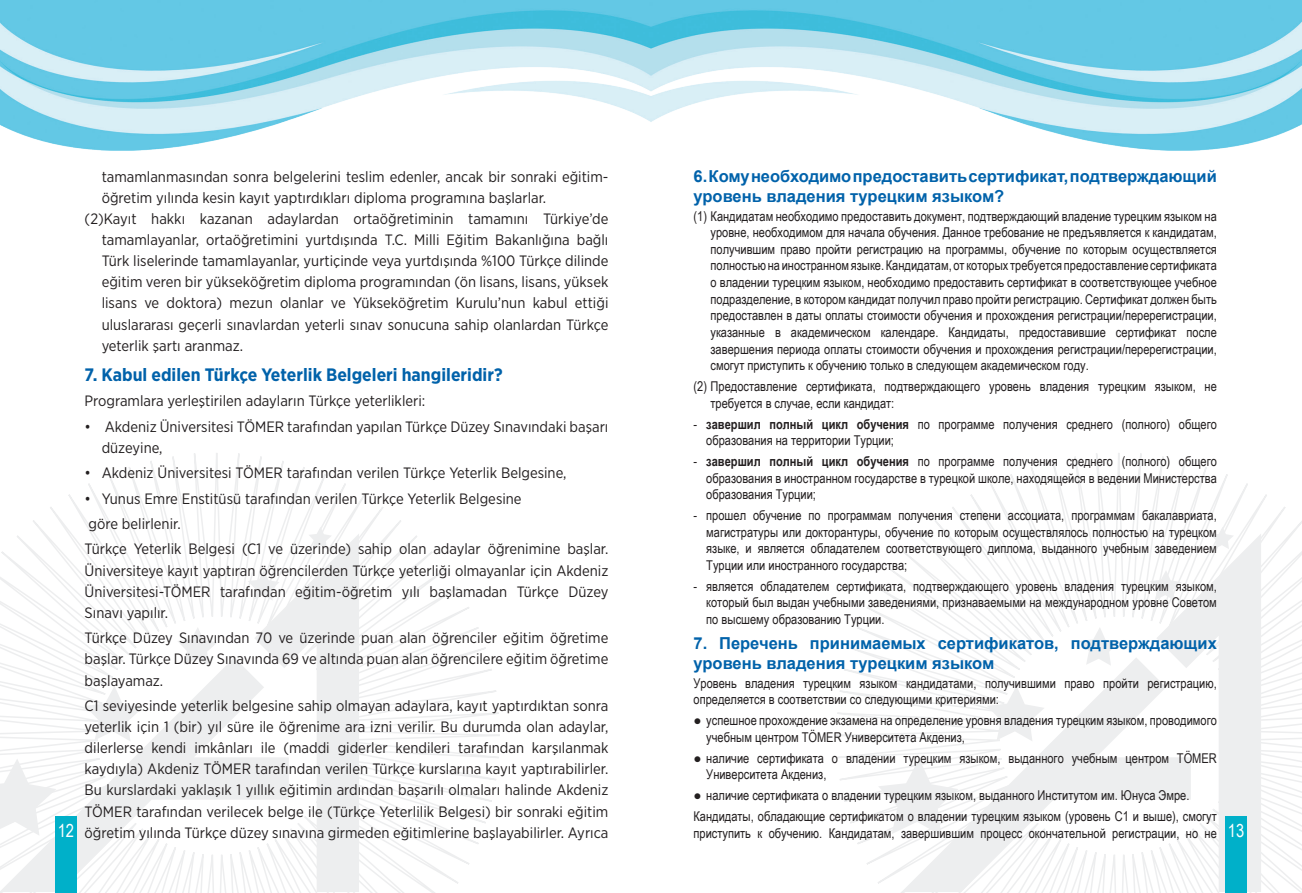
<style>
.page{position:relative;width:1302px;height:893px;background:#fff}
.page>*{position:absolute;margin:0;border:0;box-sizing:border-box;transform-origin:0 0}
.t1{font:700 18px "Gotham Narrow";color:#0162aa}
.t2{font:18px "Arial Narrow";color:#fff}
.t3{font:700 16.5px/20.2px "Arial";color:#0162aa}
.t4{font:15px/21.1px "Gotham Narrow";color:#231f20;text-align:justify}
.t5{font:13.5px/16.6px "Arial Narrow";color:#231f20}
.s1{font-weight:700}
</style>
<div class="page">
<svg style="left:836px;top:453px;width:465px;height:440px"></svg>
<svg style="left:901px;top:657px;width:248px;height:235px"></svg>
<svg style="left:878px;top:758px;width:80px;height:78px"></svg>
<svg style="left:986px;top:686px;width:58px;height:55px"></svg>
<svg style="left:1079px;top:627px;width:40px;height:39px"></svg>
<svg style="left:1149px;top:527px;width:111px;height:365px"></svg>
<svg style="left:0;top:453px;width:500px;height:440px"></svg>
<svg style="left:0;top:657px;width:248px;height:235px"></svg>
<svg style="left:0;top:758px;width:56px;height:78px"></svg>
<svg style="left:85px;top:686px;width:58px;height:55px"></svg>
<svg style="left:177px;top:627px;width:40px;height:39px"></svg>
<svg style="left:248px;top:527px;width:111px;height:365px"></svg>
<div style="left:55px;top:816px;width:22px;height:77px;background:#00b0c9"></div>
<img style="left:0;top:0;width:1301px;height:151px">
<div style="left:1225px;top:816px;width:21px;height:77px;background:#00b0c9"></div>
<p class="t3" style="left:693px;top:166px;width:524px">6. Кому необходимо предоставить сертификат, подтверждающий уровень владения турецким языком?</p>
<p class="t5" style="left:710px;top:207px;width:507px;text-align:justify;text-indent:-17px">(1) Кандидатам необходимо предоставить документ, подтверждающий владение турецким языком на уровне, необходимом для начала обучения. Данное требование не предъявляется к кандидатам, получившим право пройти регистрацию на программы, обучение по которым осуществляется полностью на иностранном языке. Кандидатам, от которых требуется предоставление сертификата о владении турецким языком, необходимо предоставить сертификат в соответствующее учебное подразделение, в котором кандидат получил право пройти регистрацию. Сертификат должен быть предоставлен в даты оплаты стоимости обучения и прохождения регистрации/перерегистрации, указанные в академическом календаре. Кандидаты, предоставившие сертификат после завершения периода оплаты стоимости обучения и прохождения регистрации/перерегистрации, смогут приступить к обучению только в следующем академическом году.</p>
<p class="t5" style="left:710px;top:377px;width:507px;text-indent:-17px">(2) Предоставление сертификата, подтверждающего уровень владения турецким языком, не требуется в случае, если кандидат:</p>
<p class="t5" style="left:706px;top:415px;width:512px;text-indent:-13px">- <span class="s1">завершил полный цикл обучения</span> по программе получения среднего (полного) общего образования на территории Турции;</p>
<p class="t5" style="left:706px;top:452px;width:512px;text-align:justify;text-indent:-13px">- <span class="s1">завершил полный цикл обучения</span> по программе получения среднего (полного) общего образования в иностранном государстве в турецкой школе, находящейся в ведении Министерства образования Турции;</p>
<p class="t5" style="left:706px;top:506px;width:512px;text-align:justify;text-indent:-13px">- прошел обучение по программам получения степени ассоциата, программам бакалавриата, магистратуры или докторантуры, обучение по которым осуществлялось полностью на турецком языке, и является обладателем соответствующего диплома, выданного учебным заведением Турции или иностранного государства;</p>
<p class="t5" style="left:706px;top:577px;width:512px;text-align:justify;text-indent:-13px">- является обладателем сертификата, подтверждающего уровень владения турецким языком, который был выдан учебными заведениями, признаваемыми на международном уровне Советом по высшему образованию Турции.</p>
<p class="t3" style="left:693px;top:633px;width:525px">7. Перечень принимаемых сертификатов, подтверждающих уровень владения турецким языком</p>
<p class="t5" style="left:693px;top:674px;width:524px">Уровень владения турецким языком кандидатами, получившими право пройти регистрацию, определяется в соответствии со следующими критериями:</p>
<p class="t5" style="left:706px;top:712px;width:512px;text-indent:-13px">● успешное прохождение экзамена на определение уровня владения турецким языком, проводимого учебным центром TÖMER Университета Акдениз,</p>
<p class="t5" style="left:706px;top:749px;width:512px;text-indent:-13px">● наличие сертификата о владении турецким языком, выданного учебным центром TÖMER<br>Университета Акдениз,</p>
<p class="t5" style="left:693px;top:784px;width:524px;line-height:20.9px">● наличие сертификата о владении турецким языком, выданного Институтом им. Юнуса Эмре.<br>Кандидаты, обладающие сертификатом о владении турецким языком (уровень С1 и выше), смогут</p>
<p class="t5" style="left:693px;top:824px;width:524px">приступить к обучению. Кандидатам, завершившим процесс окончательной регистрации, но не</p>
<p class="t4" style="left:102px;top:165px;width:508px">tamamlanmasından sonra belgelerini teslim edenler, ancak bir sonraki eğitim-</p>
<p class="t4" style="left:102px;top:187px;width:446px">öğretim yılında kesin kayıt yaptırdıkları diploma programına başlarlar.</p>
<p class="t4" style="left:85px;top:208px;width:525px">(2)Kayıt hakkı kazanan adaylardan ortaöğretiminin tamamını Türkiye’de</p>
<p class="t4" style="left:102px;top:229px;width:508px">tamamlayanlar, ortaöğretimini yurtdışında T.C. Milli Eğitim Bakanlığına bağlı</p>
<p class="t4" style="left:102px;top:250px;width:508px">Türk liselerinde tamamlayanlar, yurtiçinde veya yurtdışında %100 Türkçe dilinde</p>
<p class="t4" style="left:102px;top:271px;width:508px">eğitim veren bir yükseköğretim diploma programından (ön lisans, lisans, yüksek</p>
<p class="t4" style="left:102px;top:292px;width:508px">lisans ve doktora) mezun olanlar ve Yükseköğretim Kurulu’nun kabul ettiği</p>
<p class="t4" style="left:102px;top:313px;width:508px">uluslararası geçerli sınavlardan yeterli sınav sonucuna sahip olanlardan Türkçe</p>
<p class="t4" style="left:102px;top:334px;width:143px">yeterlik şartı aranmaz.</p>
<h1 class="t1" style="left:85px;top:363px;width:419px">7. Kabul edilen Türkçe Yeterlik Belgeleri hangileridir?</h1>
<p class="t4" style="left:85px;top:390px;width:342px">Programlara yerleştirilen adayların Türkçe yeterlikleri:</p>
<p class="t4" style="left:102px;top:416px;width:508px;text-indent:-17px">• Akdeniz Üniversitesi TÖMER tarafından yapılan Türkçe Düzey Sınavındaki başarı düzeyine,</p>
<p class="t4" style="left:85px;top:462px;width:483px">• Akdeniz Üniversitesi TÖMER tarafından verilen Türkçe Yeterlik Belgesine,</p>
<p class="t4" style="left:85px;top:485px;width:525px;line-height:25.3px;text-align:left">• Yunus Emre Enstitüsü tarafından verilen Türkçe Yeterlik Belgesine<br>göre belirlenir.<br>Türkçe Yeterlik Belgesi (C1 ve üzerinde) sahip olan adaylar öğrenimine başlar.</p>
<p class="t4" style="left:85px;top:559px;width:525px">Üniversiteye kayıt yaptıran öğrencilerden Türkçe yeterliği olmayanlar için Akdeniz Üniversitesi-TÖMER tarafından eğitim-öğretim yılı başlamadan Türkçe Düzey Sınavı yapılır.</p>
<p class="t4" style="left:85px;top:627px;width:525px">Türkçe Düzey Sınavından 70 ve üzerinde puan alan öğrenciler eğitim öğretime başlar. Türkçe Düzey Sınavında 69 ve altında puan alan öğrencilere eğitim öğretime başlayamaz.</p>
<p class="t4" style="left:85px;top:695px;width:525px">C1 seviyesinde yeterlik belgesine sahip olmayan adaylara, kayıt yaptırdıktan sonra yeterlik için 1 (bir) yıl süre ile öğrenime ara izni verilir. Bu durumda olan adaylar, dilerlerse kendi imkânları ile (maddi giderler kendileri tarafından karşılanmak kaydıyla) Akdeniz TÖMER tarafından verilen Türkçe kurslarına kayıt yaptırabilirler.<br>Bu kurslardaki yaklaşık 1 yıllık eğitimin ardından başarılı olmaları halinde Akdeniz TÖMER tarafından verilecek belge ile (Türkçe Yeterlilik Belgesi) bir sonraki eğitim öğretim yılında Türkçe düzey sınavına girmeden eğitimlerine başlayabilirler. Ayrıca</p>
<h1 class="t2" style="left:58px;top:818px;width:18px">12</h1>
<h1 class="t2" style="left:1227px;top:818px;width:18px">13</h1>
</div>
